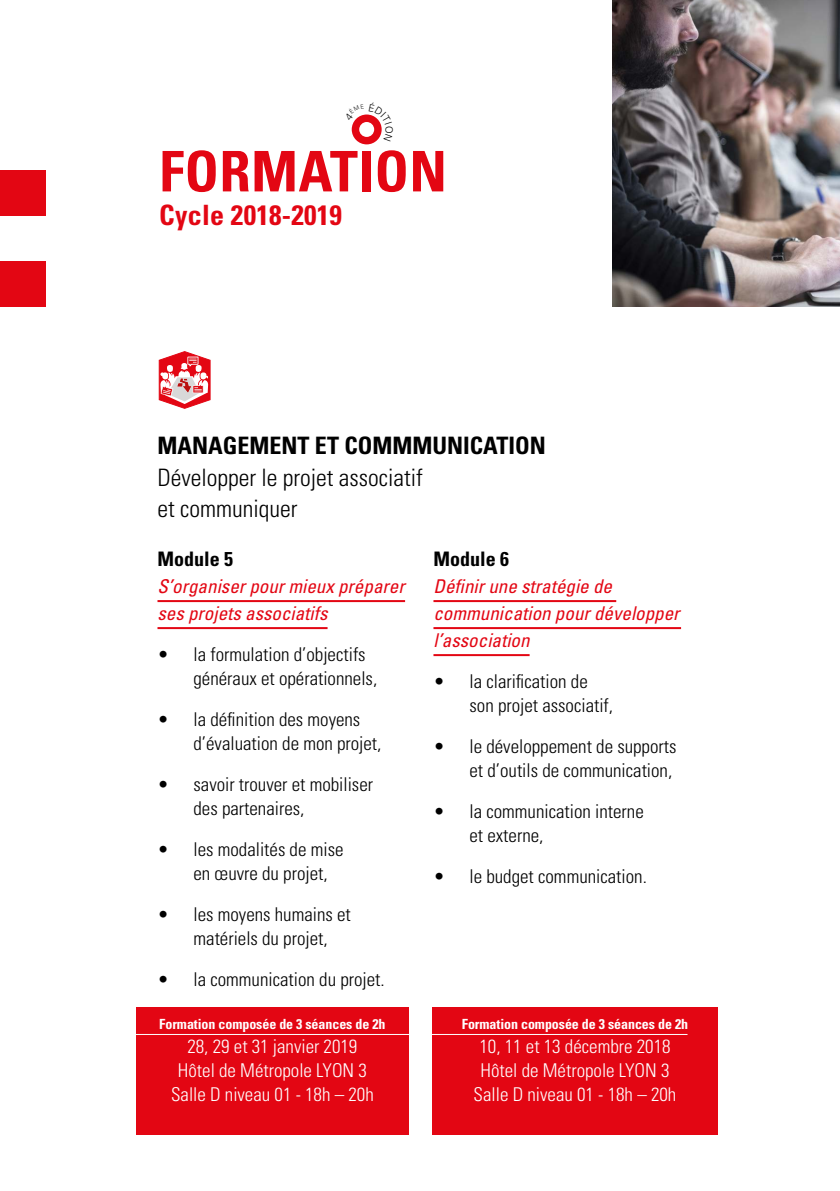
<style>
.page{position:relative;width:840px;height:1191px;background:#fff}
.page>*{position:absolute;margin:0;border:0;box-sizing:border-box;transform-origin:0 0}
.t1{font:700 condensed 56px "Univers LT Std";letter-spacing:.01em;color:#e30613}
.t2{font:700 condensed 28px "Univers LT Std";letter-spacing:.01em;color:#e30613}
.t3{font:300 condensed 24px/31.6px "Univers LT Std";color:#000}
.t4{font:700 condensed 24px "Univers LT Std";color:#000}
.t5{font:700 condensed 20px "Univers LT Std";color:#000}
.t6{font:300 condensed 19px/24px "Univers LT Std";color:#000}
.t7{font:300 condensed 19px/24px "Univers LT Std";color:#fff;text-align:center}
.t8{font:italic condensed 19px/27px "Univers LT Std";color:#e30613}
.t9{font:700 condensed 14px "Univers LT Std";letter-spacing:-.005em;color:#fff}
</style>
<div class="page">
<div style="left:351px;top:114px;width:30px;height:30px;background:#e30613;border-radius:50%"></div>
<img style="left:612px;top:0;width:227px;height:306px">
<svg style="left:158px;top:351px;width:52px;height:58px"></svg>
<div style="left:0;top:170px;width:45px;height:45px;background:#e30613"></div>
<div style="left:0;top:261px;width:45px;height:45px;background:#e30613"></div>
<hr style="left:157px;top:600px;width:248px;height:2px;background:#e30613">
<hr style="left:157px;top:627px;width:170px;height:2px;background:#e30613">
<hr style="left:433px;top:600px;width:183px;height:2px;background:#e30613">
<hr style="left:433px;top:627px;width:247px;height:2px;background:#e30613">
<hr style="left:433px;top:654px;width:96px;height:2px;background:#e30613">
<div style="left:432px;top:1007px;width:285px;height:127px;background:#e30613"></div>
<div style="left:136px;top:1007px;width:272px;height:127px;background:#e30613"></div>
<hr style="left:133px;top:1034px;width:278px;height:1px;background:#fff">
<hr style="left:430px;top:1034px;width:257px;height:1px;background:#fff">
<svg style="left:351px;top:114px;width:31px;height:28px"></svg>
<h1 class="t1" style="left:159px;top:137px;width:289px">FORMATION</h1>
<h2 class="t2" style="left:159px;top:198px;width:184px">Cycle 2018-2019</h2>
<p class="t4" style="left:157px;top:431px;width:389px">MANAGEMENT ET COMMMUNICATION</p>
<p class="t3" style="left:157px;top:461px;width:267px">Développer le projet associatif et communiquer</p>
<p class="t5" style="left:157px;top:546px;width:77px">Module 5</p>
<p class="t8" style="left:157px;top:573px;width:248px">S’organiser pour mieux préparer ses projets associatifs</p>
<p class="t6" style="left:193px;top:642px;width:185px;text-indent:-36px">• la formulation d’objectifs généraux et opérationnels,</p>
<p class="t6" style="left:193px;top:707px;width:189px;text-indent:-36px">• la définition des moyens d’évaluation de mon projet,</p>
<p class="t6" style="left:193px;top:772px;width:181px;text-indent:-36px">• savoir trouver et mobiliser des partenaires,</p>
<p class="t6" style="left:193px;top:837px;width:151px;text-indent:-36px">• les modalités de mise en œuvre du projet,</p>
<p class="t6" style="left:193px;top:902px;width:159px;text-indent:-36px">• les moyens humains et matériels du projet,</p>
<p class="t6" style="left:157px;top:967px;width:228px">• la communication du projet.</p>
<p class="t5" style="left:433px;top:546px;width:77px">Module 6</p>
<p class="t8" style="left:433px;top:573px;width:247px">Définir une stratégie de communication pour développer l’association</p>
<p class="t6" style="left:469px;top:669px;width:145px;text-indent:-36px">• la clarification de son projet associatif,</p>
<p class="t6" style="left:433px;top:734px;width:244px;text-align:right">• le développement de supports et d’outils de communication,</p>
<p class="t6" style="left:469px;top:799px;width:176px;text-indent:-36px">• la communication interne et externe,</p>
<p class="t6" style="left:433px;top:864px;width:215px">• le budget communication.</p>
<p class="t9" style="left:159px;top:1015px;width:228px">Formation composée de 3 séances de 2h</p>
<p class="t7" style="left:171px;top:1034px;width:204px">28, 29 et 31 janvier 2019<br>Hôtel de Métropole LYON 3<br>Salle D niveau 01 - 18h – 20h</p>
<p class="t9" style="left:461px;top:1015px;width:228px">Formation composée de 3 séances de 2h</p>
<p class="t7" style="left:473px;top:1034px;width:204px">10, 11 et 13 décembre 2018<br>Hôtel de Métropole LYON 3<br>Salle D niveau 01 - 18h – 20h</p>
</div>
